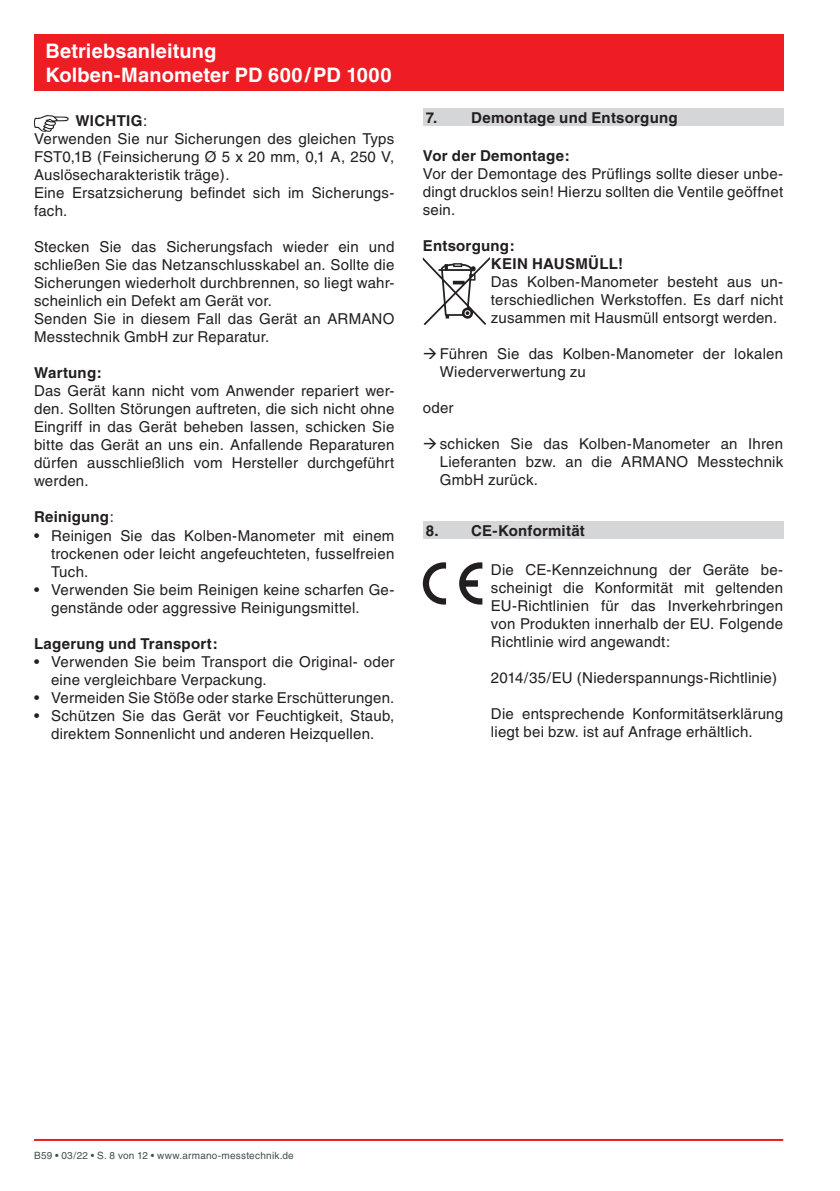
<style>
.page{position:relative;width:840px;height:1191px;background:#fff}
.page>*{position:absolute;margin:0;border:0;box-sizing:border-box;transform-origin:0 0}
.t1{font:700 20px/24px "Helvetica";letter-spacing:.005em;color:#fff}
.t2{font:15px/18px "Helvetica";letter-spacing:.015em;color:#231f20}
.t3{font:700 15px/18px "Helvetica";letter-spacing:.015em;color:#231f20}
.t4{font:10px "Helvetica";letter-spacing:.025em;color:#3d4f51}
.s1{font-weight:700}
.s2{font-weight:400}
</style>
<div class="page">
<hr style="left:34px;top:1139px;width:748px;height:2px;background:#ee1d23">
<div style="left:34px;top:34px;width:748px;height:57px;background:#ee1d23"></div>
<svg style="left:34px;top:115px;width:35px;height:17px"></svg>
<div style="left:422px;top:108px;width:360px;height:17px;background:#d5d6d8"></div>
<svg style="left:422px;top:257px;width:67px;height:68px"></svg>
<div style="left:422px;top:521px;width:360px;height:18px;background:#d5d6d8"></div>
<svg style="left:422px;top:562px;width:24px;height:42px"></svg>
<svg style="left:459px;top:562px;width:23px;height:42px"></svg>
<h1 class="t1" style="left:45px;top:39px;width:347px">Betriebsanleitung<br>Kolben-Manometer PD 600/PD 1000</h1>
<p class="t2" style="left:34px;top:112px;width:362px;text-indent:41px"><span class="s1">WICHTIG</span>:<br>Verwenden Sie nur Sicherungen des gleichen Typs<br>FST0,1B (Feinsicherung Ø 5 x 20 mm, 0,1 A, 250 V,<br>Auslösecharakteristik träge).<br>Eine Ersatzsicherung befindet sich im Sicherungs&shy;fach.</p>
<p class="t2" style="left:34px;top:238px;width:362px">Stecken Sie das Sicherungsfach wieder ein und schließen Sie das Netzanschlusskabel an. Sollte die Sicherungen wiederholt durchbrennen, so liegt wahr&shy;scheinlich ein Defekt am Gerät vor.<br>Senden Sie in diesem Fall das Gerät an ARMANO Messtechnik GmbH zur Reparatur.</p>
<p class="t3" style="left:34px;top:364px;width:69px">Wartung:</p>
<p class="t2" style="left:34px;top:382px;width:362px;text-align:justify">Das Gerät kann nicht vom Anwender repariert wer&shy;den. Sollten Störungen auftreten, die sich nicht ohne Eingriff in das Gerät beheben lassen, schicken Sie bitte das Gerät an uns ein. Anfallende Reparaturen dürfen ausschließlich vom Hersteller durchgeführt werden.</p>
<p class="t3" style="left:34px;top:508px;width:81px">Reinigung<span class="s2">:</span></p>
<p class="t2" style="left:51px;top:526px;width:344px;text-align:justify;text-indent:-17px">• Reinigen Sie das Kolben-Manometer mit einem trockenen oder leicht angefeuchteten, fusselfreien Tuch.</p>
<p class="t2" style="left:51px;top:580px;width:344px;text-indent:-17px">• Verwenden Sie beim Reinigen keine scharfen Ge&shy;genstände oder aggressive Reinigungsmittel.</p>
<p class="t3" style="left:34px;top:634px;width:185px">Lagerung und Transport:</p>
<p class="t2" style="left:51px;top:652px;width:345px;text-indent:-17px">• Verwenden Sie beim Transport die Original- oder eine vergleichbare Verpackung.</p>
<p class="t2" style="left:34px;top:688px;width:361px">• Vermeiden Sie Stöße oder starke Erschütterungen.</p>
<p class="t2" style="left:34px;top:706px;width:362px;text-align:center">• Schützen Sie das Gerät vor Feuchtigkeit, Staub, direktem Sonnenlicht und anderen Heizquellen.</p>
<p class="t3" style="left:425px;top:108px;width:253px">7. Demontage und Entsorgung</p>
<p class="t3" style="left:422px;top:147px;width:148px">Vor der Demontage:</p>
<p class="t2" style="left:422px;top:165px;width:362px;text-align:justify">Vor der Demontage des Prüflings sollte dieser unbe&shy;dingt drucklos sein! Hierzu sollten die Ventile geöffnet sein.</p>
<p class="t3" style="left:490px;top:237px;width:134px;text-indent:-68px">Entsorgung:<br>KEIN HAUSMÜLL!</p>
<p class="t2" style="left:490px;top:273px;width:293px;text-align:justify">Das Kolben-Manometer besteht aus un&shy;terschiedlichen Werkstoffen. Es darf nicht zusammen mit Hausmüll entsorgt werden.</p>
<p class="t2" style="left:439px;top:345px;width:344px">Führen Sie das Kolben-Manometer der lokalen<br>Wiederverwertung zu</p>
<p class="t2" style="left:422px;top:399px;width:32px">oder</p>
<p class="t2" style="left:439px;top:435px;width:345px;text-align:justify">schicken Sie das Kolben-Manometer an Ihren Lieferanten bzw. an die ARMANO Messtechnik GmbH zurück.</p>
<p class="t3" style="left:425px;top:521px;width:161px">8. CE-Konformität</p>
<p class="t2" style="left:490px;top:560px;width:293px;text-align:justify">Die CE-Kennzeichnung der Geräte be&shy;scheinigt die Konformität mit geltenden EU-Richtlinien für das Inverkehrbringen von Produkten innerhalb der EU. Folgende Richtlinie wird angewandt:</p>
<p class="t2" style="left:490px;top:668px;width:288px">2014/35/EU (Niederspannungs-Richtlinie)</p>
<p class="t2" style="left:490px;top:704px;width:293px">Die entsprechende Konformitätserklärung liegt bei bzw. ist auf Anfrage erhältlich.</p>
<p class="t4" style="left:34px;top:1149px;width:261px">B59 • 03/22 • S. 8 von 12 • www.armano-messtechnik.de</p>
</div>
